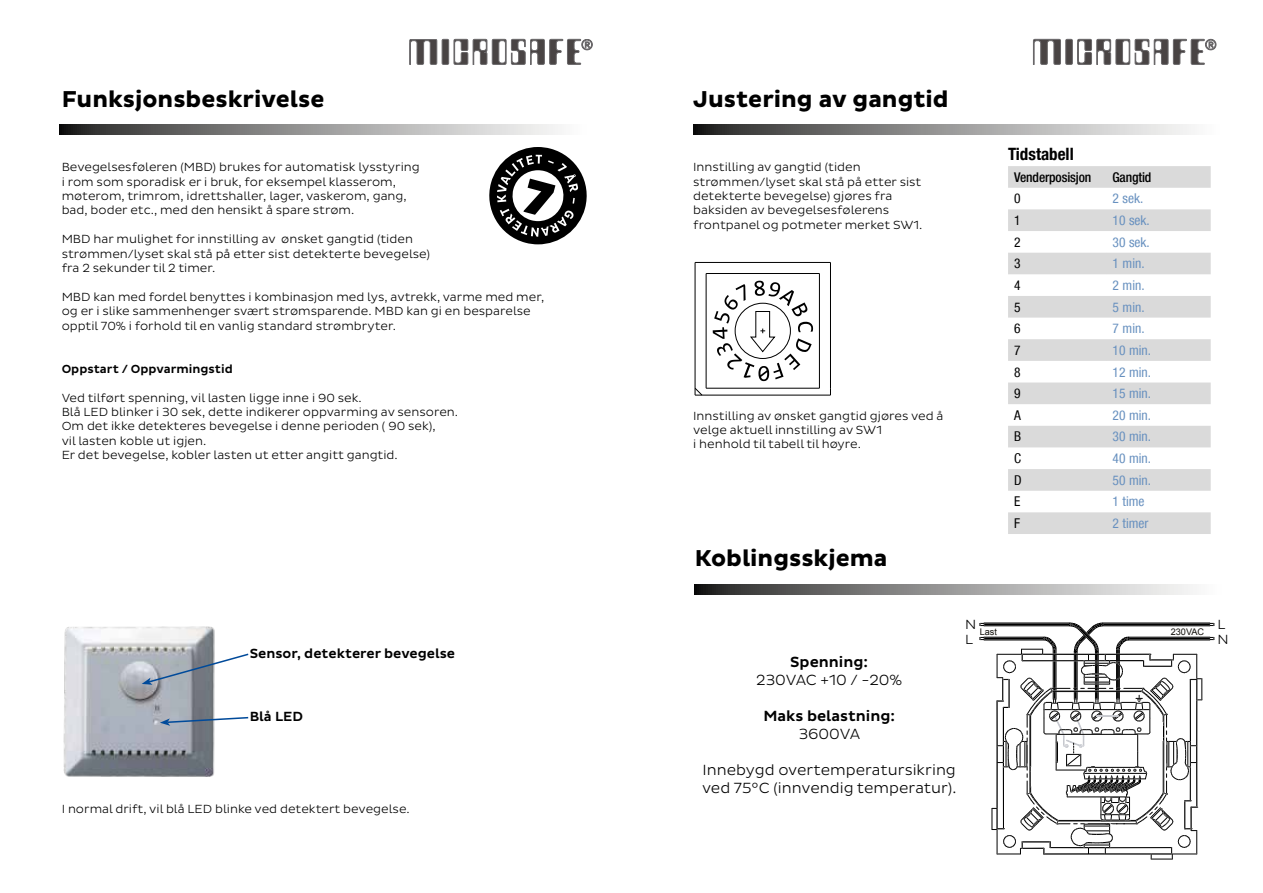
<style>
.page{position:relative;width:1263px;height:893px;background:#fff}
.page>*{position:absolute;margin:0;border:0;box-sizing:border-box;transform-origin:0 0}
.t1{font:700 23.4px "Pluto Sans";color:#000}
.t2{font:700 condensed 16.95px "Helvetica Neue LT Com";color:#000}
.t3{font:300 15px/18px "Pluto Sans";color:#000}
.t4{font:500 15px "Pluto Sans";color:#000}
.t5{font:condensed 13.5px "Helvetica Neue LT Com";color:#6790bf}
.t6{font:500 13.5px "Pluto Sans";color:#000}
.t7{font:500 condensed 13.5px "Helvetica Neue LT Com";letter-spacing:-.01em;color:#000}
.t8{font:condensed 13.5px "Helvetica Neue LT Com";color:#000}
.t9{font:300 13.5px/15px "Pluto Sans";color:#000}
.t10{font:300 12px/14.4px "Pluto Sans";color:#000}
.t11{font:500 12px "Pluto Sans";color:#000}
.t12{font:9.15px "Arial";color:#12100b}
</style>
<div class="page">
<svg style="left:60px;top:125px;width:498px;height:10px;background:#929292"></svg>
<svg style="left:693px;top:125px;width:498px;height:10px;background:#929292"></svg>
<svg style="left:695px;top:585px;width:498px;height:9px;background:#929292"></svg>
<svg style="left:410px;top:39px;width:182px;height:26px"></svg>
<svg style="left:1033px;top:39px;width:183px;height:26px"></svg>
<svg style="left:1008px;top:166px;width:203px;height:368px;fill:#dcdcdc"></svg>
<hr style="left:706px;top:388px;width:113px;height:1px;background:#000">
<hr style="left:702px;top:395px;width:128px;height:1px;background:#000">
<hr style="left:706px;top:273px;width:1px;height:115px;background:#000">
<hr style="left:706px;top:273px;width:113px;height:1px;background:#000">
<hr style="left:819px;top:273px;width:1px;height:115px;background:#000">
<svg style="left:694px;top:387px;width:9px;height:9px"></svg>
<hr style="left:694px;top:262px;width:1px;height:126px;background:#000">
<hr style="left:695px;top:262px;width:135px;height:1px;background:#000">
<hr style="left:830px;top:262px;width:1px;height:126px;background:#000">
<svg style="left:713px;top:281px;width:100px;height:100px"></svg>
<div style="left:1102px;top:623px;width:108px;height:3px;border:1px solid #000"></div>
<div style="left:1128px;top:637px;width:82px;height:3px;border:1px solid #000"></div>
<div style="left:984px;top:623px;width:86px;height:3px;border:1px solid #000"></div>
<div style="left:984px;top:637px;width:60px;height:3px;border:1px solid #000"></div>
<svg style="left:1209px;top:637px;width:5px;height:3px"></svg>
<svg style="left:1209px;top:623px;width:5px;height:3px"></svg>
<svg style="left:992px;top:623px;width:210px;height:237px"></svg>
<img style="left:63px;top:626px;width:152px;height:151px">
<svg style="left:142px;top:652px;width:107px;height:33px"></svg>
<svg style="left:160px;top:716px;width:89px;height:10px"></svg>
<svg style="left:489px;top:147px;width:98px;height:97px"></svg>
<h1 class="t1" style="left:62px;top:85px;width:264px">Funksjonsbeskrivelse</h1>
<p class="t10" style="left:62px;top:160px;width:360px">Bevegelsesføleren (MBD) brukes for automatisk lysstyring i rom som sporadisk er i bruk, for eksempel klasserom, møterom, trimrom, idrettshaller, lager, vaskerom, gang, bad, boder etc., med den hensikt å spare strøm.</p>
<p class="t10" style="left:62px;top:232px;width:370px">MBD har mulighet for innstilling av ønsket gangtid (tiden strømmen/lyset skal stå på etter sist detekterte bevegelse) fra 2 sekunder til 2 timer.</p>
<p class="t10" style="left:62px;top:290px;width:484px">MBD kan med fordel benyttes i kombinasjon med lys, avtrekk, varme med mer, og er i slike sammenhenger svært strømsparende. MBD kan gi en besparelse opptil 70% i forhold til en vanlig standard strømbryter.</p>
<p class="t11" style="left:62px;top:362px;width:173px">Oppstart / Oppvarmingstid</p>
<p class="t10" style="left:62px;top:390px;width:398px">Ved tilført spenning, vil lasten ligge inne i 90 sek.<br>Blå LED blinker i 30 sek, dette indikerer oppvarming av sensoren.<br>Om det ikke detekteres bevegelse i denne perioden ( 90 sek),<br>vil lasten koble ut igjen.<br>Er det bevegelse, kobler lasten ut etter angitt gangtid.</p>
<p class="t6" style="left:250px;top:646px;width:207px">Sensor, detekterer bevegelse</p>
<p class="t6" style="left:250px;top:709px;width:55px">Blå LED</p>
<p class="t10" style="left:62px;top:801px;width:350px">I normal drift, vil blå LED blinke ved detektert bevegelse.</p>
<h1 class="t1" style="left:693px;top:85px;width:257px">Justering av gangtid</h1>
<p class="t10" style="left:693px;top:160px;width:231px">Innstilling av gangtid (tiden strømmen/lyset skal stå på etter sist detekterte bevegelse) gjøres fra baksiden av bevegelsesfølerens frontpanel og potmeter merket SW1.</p>
<p class="t10" style="left:693px;top:408px;width:252px">Innstilling av ønsket gangtid gjøres ved å velge aktuell innstilling av SW1<br>i henhold til tabell til høyre.</p>
<h1 class="t1" style="left:695px;top:545px;width:194px">Koblingsskjema</h1>
<h2 class="t2" style="left:1008px;top:144px;width:67px">Tidstabell</h2>
<p class="t7" style="left:1014px;top:169px;width:79px">Venderposisjon</p>
<p class="t7" style="left:1112px;top:169px;width:40px">Gangtid</p>
<p class="t8" style="left:1014px;top:191px;width:8px">0</p>
<p class="t5" style="left:1112px;top:191px;width:32px">2 sek.</p>
<p class="t8" style="left:1014px;top:212px;width:8px">1</p>
<p class="t5" style="left:1112px;top:212px;width:39px">10 sek.</p>
<p class="t8" style="left:1014px;top:234px;width:8px">2</p>
<p class="t5" style="left:1112px;top:234px;width:39px">30 sek.</p>
<p class="t8" style="left:1014px;top:256px;width:8px">3</p>
<p class="t5" style="left:1112px;top:256px;width:34px">1 min.</p>
<p class="t8" style="left:1014px;top:277px;width:8px">4</p>
<p class="t5" style="left:1112px;top:277px;width:34px">2 min.</p>
<p class="t8" style="left:1014px;top:299px;width:8px">5</p>
<p class="t5" style="left:1112px;top:299px;width:34px">5 min.</p>
<p class="t8" style="left:1014px;top:320px;width:8px">6</p>
<p class="t5" style="left:1112px;top:320px;width:34px">7 min.</p>
<p class="t8" style="left:1014px;top:342px;width:8px">7</p>
<p class="t5" style="left:1112px;top:342px;width:40px">10 min.</p>
<p class="t8" style="left:1014px;top:364px;width:8px">8</p>
<p class="t5" style="left:1112px;top:364px;width:40px">12 min.</p>
<p class="t8" style="left:1014px;top:385px;width:8px">9</p>
<p class="t5" style="left:1112px;top:385px;width:40px">15 min.</p>
<p class="t8" style="left:1014px;top:407px;width:8px">A</p>
<p class="t5" style="left:1112px;top:407px;width:40px">20 min.</p>
<p class="t8" style="left:1014px;top:429px;width:9px">B</p>
<p class="t5" style="left:1112px;top:429px;width:40px">30 min.</p>
<p class="t8" style="left:1014px;top:450px;width:9px">C</p>
<p class="t5" style="left:1112px;top:450px;width:40px">40 min.</p>
<p class="t8" style="left:1014px;top:472px;width:9px">D</p>
<p class="t5" style="left:1112px;top:472px;width:40px">50 min.</p>
<p class="t8" style="left:1014px;top:494px;width:8px">E</p>
<p class="t5" style="left:1112px;top:494px;width:34px">1 time</p>
<p class="t8" style="left:1014px;top:515px;width:7px">F</p>
<p class="t5" style="left:1112px;top:515px;width:38px">2 timer</p>
<p class="t4" style="left:790px;top:654px;width:80px">Spenning:</p>
<p class="t3" style="left:756px;top:671px;width:148px">230VAC +10 / -20%</p>
<p class="t4" style="left:763px;top:708px;width:133px">Maks belastning:</p>
<p class="t3" style="left:799px;top:725px;width:63px">3600VA</p>
<p class="t3" style="left:702px;top:761px;width:256px">Innebygd overtemperatursikring ved 75°C (innvendig temperatur).</p>
<p class="t9" style="left:965px;top:617px;width:13px">N<br>L</p>
<p class="t9" style="left:1217px;top:617px;width:13px">L<br>N</p>
<p class="t12" style="left:980px;top:625px;width:19px">Last</p>
<p class="t12" style="left:1171px;top:626px;width:35px">230VAC</p>
</div>
